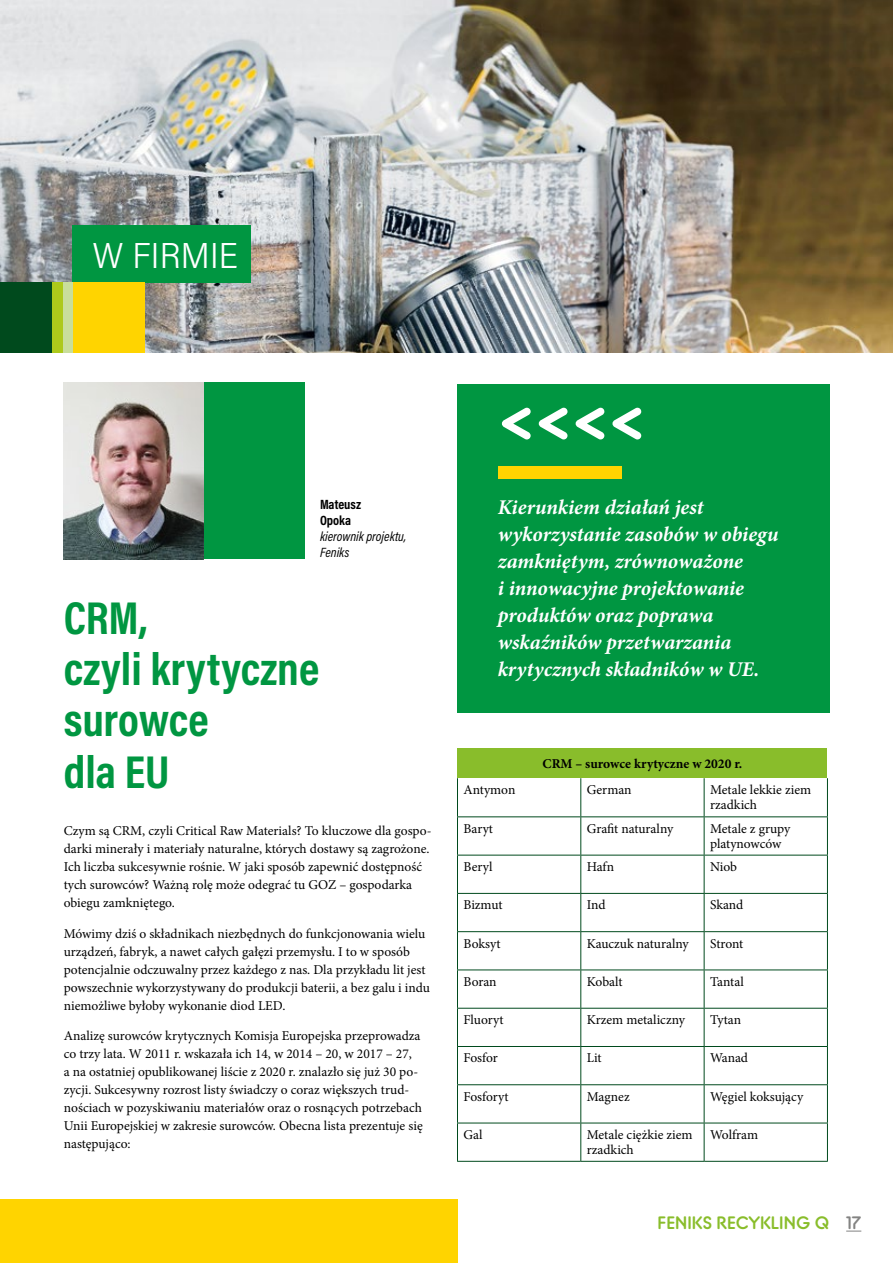
<style>
.page{position:relative;width:893px;height:1263px;background:#fff}
.page>*{position:absolute;margin:0;border:0;box-sizing:border-box;transform-origin:0 0}
.t1{font:700 46.5px/51px "Acumin Pro Cond";color:#009641}
.t2{font:300 36.15px "Acumin Pro Semi Cond";letter-spacing:.01em;color:#fff}
.t3{font:italic 700 21px/27px "Minion Pro";letter-spacing:-.005em;color:#fff}
.t4{font:700 18px "BC Alphapipe TSB";color:#89bd2b}
.t5{font:13.5px/18px "Minion Pro";color:#000}
.t6{font:700 13.5px "Minion Pro";color:#000}
.t7{font:italic 13.5px/16.2px "Acumin Pro Cond";color:#000}
.t8{font:700 13.5px/16.2px "Acumin Pro Cond";color:#000}
.s1{color:#838382}
</style>
<div class="page">
<div style="left:0;top:1199px;width:457px;height:64px;background:#ffd400"></div>
<img style="left:0;top:0;width:893px;height:352px">
<div style="left:72px;top:225px;width:179px;height:58px;background:#009641"></div>
<div style="left:72px;top:282px;width:73px;height:70px;background:#ffd400"></div>
<div style="left:0;top:282px;width:54px;height:71px;background:#004a1d"></div>
<div style="left:52px;top:282px;width:12px;height:71px;background:#adc91b"></div>
<div style="left:63px;top:282px;width:9px;height:71px;background:#c9de9b"></div>
<div style="left:64px;top:383px;width:241px;height:176px;background:#009641"></div>
<img style="left:64px;top:383px;width:139px;height:176px">
<div style="left:457px;top:384px;width:372px;height:328px;background:#009641"></div>
<div style="left:498px;top:466px;width:123px;height:12px;background:#ffd400"></div>
<div style="left:457px;top:748px;width:370px;height:30px;background:#89bd2b"></div>
<hr style="left:457px;top:778px;width:1px;height:38px;background:#004a1d">
<hr style="left:580px;top:778px;width:1px;height:38px;background:#004a1d">
<hr style="left:704px;top:778px;width:1px;height:38px;background:#004a1d">
<hr style="left:827px;top:778px;width:1px;height:38px;background:#004a1d">
<hr style="left:457px;top:816px;width:124px;height:1px;background:#004a1d">
<hr style="left:457px;top:817px;width:1px;height:38px;background:#004a1d">
<hr style="left:581px;top:816px;width:123px;height:1px;background:#004a1d">
<hr style="left:580px;top:817px;width:1px;height:38px;background:#004a1d">
<hr style="left:704px;top:816px;width:124px;height:1px;background:#004a1d">
<hr style="left:704px;top:817px;width:1px;height:38px;background:#004a1d">
<hr style="left:827px;top:817px;width:1px;height:38px;background:#004a1d">
<hr style="left:457px;top:855px;width:124px;height:1px;background:#004a1d">
<hr style="left:457px;top:855px;width:1px;height:38px;background:#004a1d">
<hr style="left:581px;top:855px;width:123px;height:1px;background:#004a1d">
<hr style="left:580px;top:855px;width:1px;height:38px;background:#004a1d">
<hr style="left:704px;top:855px;width:124px;height:1px;background:#004a1d">
<hr style="left:704px;top:855px;width:1px;height:38px;background:#004a1d">
<hr style="left:827px;top:855px;width:1px;height:38px;background:#004a1d">
<hr style="left:457px;top:893px;width:124px;height:1px;background:#004a1d">
<hr style="left:457px;top:894px;width:1px;height:37px;background:#004a1d">
<hr style="left:581px;top:893px;width:123px;height:1px;background:#004a1d">
<hr style="left:580px;top:894px;width:1px;height:37px;background:#004a1d">
<hr style="left:704px;top:893px;width:124px;height:1px;background:#004a1d">
<hr style="left:704px;top:894px;width:1px;height:37px;background:#004a1d">
<hr style="left:827px;top:894px;width:1px;height:37px;background:#004a1d">
<hr style="left:457px;top:931px;width:124px;height:1px;background:#004a1d">
<hr style="left:457px;top:932px;width:1px;height:37px;background:#004a1d">
<hr style="left:581px;top:931px;width:123px;height:1px;background:#004a1d">
<hr style="left:580px;top:932px;width:1px;height:37px;background:#004a1d">
<hr style="left:704px;top:931px;width:124px;height:1px;background:#004a1d">
<hr style="left:704px;top:932px;width:1px;height:37px;background:#004a1d">
<hr style="left:827px;top:932px;width:1px;height:37px;background:#004a1d">
<hr style="left:457px;top:969px;width:124px;height:1px;background:#004a1d">
<hr style="left:457px;top:970px;width:1px;height:38px;background:#004a1d">
<hr style="left:581px;top:969px;width:123px;height:1px;background:#004a1d">
<hr style="left:580px;top:970px;width:1px;height:38px;background:#004a1d">
<hr style="left:704px;top:969px;width:124px;height:1px;background:#004a1d">
<hr style="left:704px;top:970px;width:1px;height:38px;background:#004a1d">
<hr style="left:827px;top:970px;width:1px;height:38px;background:#004a1d">
<hr style="left:457px;top:1008px;width:124px;height:1px;background:#004a1d">
<hr style="left:457px;top:1008px;width:1px;height:38px;background:#004a1d">
<hr style="left:581px;top:1008px;width:123px;height:1px;background:#004a1d">
<hr style="left:580px;top:1008px;width:1px;height:38px;background:#004a1d">
<hr style="left:704px;top:1008px;width:124px;height:1px;background:#004a1d">
<hr style="left:704px;top:1008px;width:1px;height:38px;background:#004a1d">
<hr style="left:827px;top:1008px;width:1px;height:38px;background:#004a1d">
<hr style="left:457px;top:1046px;width:124px;height:1px;background:#004a1d">
<hr style="left:457px;top:1047px;width:1px;height:37px;background:#004a1d">
<hr style="left:581px;top:1046px;width:123px;height:1px;background:#004a1d">
<hr style="left:580px;top:1047px;width:1px;height:37px;background:#004a1d">
<hr style="left:704px;top:1046px;width:124px;height:1px;background:#004a1d">
<hr style="left:704px;top:1047px;width:1px;height:37px;background:#004a1d">
<hr style="left:827px;top:1047px;width:1px;height:37px;background:#004a1d">
<hr style="left:457px;top:1084px;width:124px;height:1px;background:#004a1d">
<hr style="left:457px;top:1085px;width:1px;height:38px;background:#004a1d">
<hr style="left:581px;top:1084px;width:123px;height:1px;background:#004a1d">
<hr style="left:580px;top:1085px;width:1px;height:38px;background:#004a1d">
<hr style="left:704px;top:1084px;width:124px;height:1px;background:#004a1d">
<hr style="left:704px;top:1085px;width:1px;height:38px;background:#004a1d">
<hr style="left:827px;top:1085px;width:1px;height:38px;background:#004a1d">
<hr style="left:457px;top:1123px;width:124px;height:1px;background:#004a1d">
<hr style="left:457px;top:1123px;width:1px;height:38px;background:#004a1d">
<hr style="left:581px;top:1123px;width:123px;height:1px;background:#004a1d">
<hr style="left:580px;top:1123px;width:1px;height:38px;background:#004a1d">
<hr style="left:704px;top:1123px;width:124px;height:1px;background:#004a1d">
<hr style="left:704px;top:1123px;width:1px;height:38px;background:#004a1d">
<hr style="left:827px;top:1123px;width:1px;height:38px;background:#004a1d">
<hr style="left:457px;top:1161px;width:124px;height:1px;background:#004a1d">
<hr style="left:581px;top:1161px;width:123px;height:1px;background:#004a1d">
<hr style="left:704px;top:1161px;width:124px;height:1px;background:#004a1d">
<svg style="left:846px;top:1230px;width:15px;height:1px"></svg>
<h2 class="t2" style="left:92px;top:231px;width:147px">W FIRMIE</h2>
<p class="t8" style="left:320px;top:496px;width:43px">Mateusz<br>Opoka</p>
<p class="t7" style="left:320px;top:528px;width:88px">kierownik projektu,<br>Feniks</p>
<h1 class="t1" style="left:64px;top:592px;width:257px">CRM,<br>czyli krytyczne surowce<br>dla EU</h1>
<p class="t5" style="left:64px;top:821px;width:369px">Czym są CRM, czyli Critical Raw Materials? To kluczowe dla gospo&shy;darki minerały i materiały naturalne, których dostawy są zagrożone.<br>Ich liczba sukcesywnie rośnie. W jaki sposób zapewnić dostępność tych surowców? Ważną rolę może odegrać tu GOZ – gospodarka obiegu zamkniętego.</p>
<p class="t5" style="left:64px;top:924px;width:368px">Mówimy dziś o składnikach niezbędnych do funkcjonowania wielu urządzeń, fabryk, a nawet całych gałęzi przemysłu. I to w sposób potencjalnie odczuwalny przez każdego z nas. Dla przykładu lit jest powszechnie wykorzystywany do produkcji baterii, a bez galu i indu niemożliwe byłoby wykonanie diod LED.</p>
<p class="t5" style="left:64px;top:1027px;width:360px">Analizę surowców krytycznych Komisja Europejska przeprowadza co trzy lata. W 2011 r. wskazała ich 14, w 2014 – 20, w 2017 – 27,<br>a na ostatniej opublikowanej liście z 2020 r. znalazło się już 30 po&shy;zycji. Sukcesywny rozrost listy świadczy o coraz większych trud&shy;nościach w pozyskiwaniu materiałów oraz o rosnących potrzebach Unii Europejskiej w zakresie surowców. Obecna lista prezentuje się następująco:</p>
<h3 class="t3" style="left:498px;top:494px;width:282px">Kierunkiem działań jest wykorzystanie zasobów w obiegu zamkniętym, zrównoważone<br>i innowacyjne projektowanie produktów oraz poprawa wskaźników przetwarzania krytycznych składników w UE.</h3>
<p class="t6" style="left:543px;top:754px;width:201px">CRM – surowce krytyczne w 2020 r.</p>
<p class="t5" style="left:463px;top:781px;width:53px">Antymon</p>
<p class="t5" style="left:587px;top:781px;width:46px">German</p>
<p class="t5" style="left:710px;top:783px;width:102px;line-height:15px">Metale lekkie ziem rzadkich</p>
<p class="t5" style="left:463px;top:819px;width:31px">Baryt</p>
<p class="t5" style="left:587px;top:819px;width:88px">Grafit naturalny</p>
<p class="t5" style="left:710px;top:821px;width:82px;line-height:15px">Metale z grupy platynowców</p>
<p class="t5" style="left:463px;top:858px;width:31px">Beryl</p>
<p class="t5" style="left:587px;top:858px;width:29px">Hafn</p>
<p class="t5" style="left:710px;top:858px;width:29px">Niob</p>
<p class="t5" style="left:463px;top:896px;width:41px">Bizmut</p>
<p class="t5" style="left:587px;top:896px;width:20px">Ind</p>
<p class="t5" style="left:710px;top:896px;width:35px">Skand</p>
<p class="t5" style="left:463px;top:934px;width:38px">Boksyt</p>
<p class="t5" style="left:587px;top:934px;width:103px">Kauczuk naturalny</p>
<p class="t5" style="left:710px;top:934px;width:35px">Stront</p>
<p class="t5" style="left:463px;top:972px;width:35px">Boran</p>
<p class="t5" style="left:587px;top:972px;width:37px">Kobalt</p>
<p class="t5" style="left:710px;top:972px;width:35px">Tantal</p>
<p class="t5" style="left:463px;top:1011px;width:42px">Fluoryt</p>
<p class="t5" style="left:587px;top:1011px;width:100px">Krzem metaliczny</p>
<p class="t5" style="left:710px;top:1011px;width:32px">Tytan</p>
<p class="t5" style="left:463px;top:1049px;width:36px">Fosfor</p>
<p class="t5" style="left:587px;top:1049px;width:16px">Lit</p>
<p class="t5" style="left:710px;top:1049px;width:39px">Wanad</p>
<p class="t5" style="left:463px;top:1087px;width:47px">Fosforyt</p>
<p class="t5" style="left:587px;top:1087px;width:44px">Magnez</p>
<p class="t5" style="left:710px;top:1087px;width:95px">Węgiel koksujący</p>
<p class="t5" style="left:463px;top:1126px;width:21px">Gal</p>
<p class="t5" style="left:587px;top:1127px;width:107px;line-height:15px">Metale ciężkie ziem rzadkich</p>
<p class="t5" style="left:710px;top:1126px;width:50px">Wolfram</p>
<h3 class="t4" style="left:658px;top:1211px;width:205px">FENIKS RECYKLING Q <span class="s1">17</span></h3>
</div>
